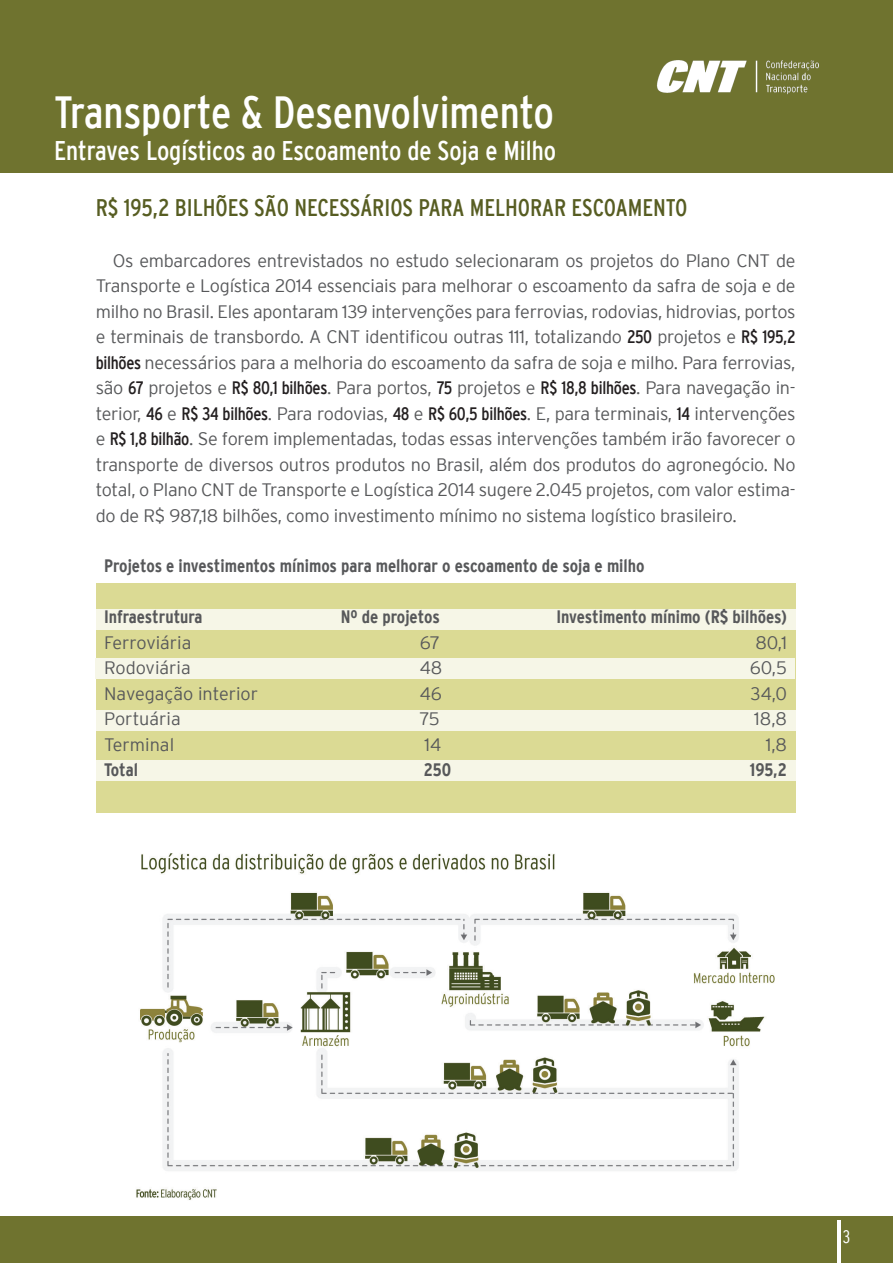
<style>
.page{position:relative;width:893px;height:1263px;background:#fff}
.page>*{position:absolute;margin:0;border:0;box-sizing:border-box;transform-origin:0 0}
.t1{font:condensed 45px "Interstate";color:#fff}
.t2{font:condensed 27px "Interstate";color:#fff}
.t3{font:condensed 24px "Interstate";color:#575d22}
.t4{font:300 18px/25.5px "Interstate";letter-spacing:-.015em;color:#57585a;text-align:justify}
.t5{font:700 condensed 18px "Interstate";color:#57585a}
.t6{font:300 condensed 18px "Interstate";color:#fff}
.s1{font-weight:400;font-stretch:condensed;color:#231f20}
</style>
<div class="page">
<div style="left:0;top:0;width:893px;height:173px;background:#6f732f"></div>
<div style="left:0;top:1216px;width:893px;height:47px;background:#6f732f"></div>
<hr style="left:838px;top:1220px;width:3px;height:43px;background:#fff">
<div style="left:96px;top:583px;width:700px;height:230px;background:#dbda94"></div>
<div style="left:96px;top:609px;width:700px;height:20px;background:#f6f6e7"></div>
<div style="left:95px;top:658px;width:700px;height:21px;background:#f6f6e7"></div>
<div style="left:96px;top:710px;width:700px;height:20px;background:#f6f6e7"></div>
<div style="left:96px;top:760px;width:700px;height:20px;background:#f6f6e7"></div>
<img style="left:656px;top:60px;width:163px;height:35px">
<img style="left:136px;top:853px;width:639px;height:347px">
<h1 class="t1" style="left:54px;top:87px;width:502px">Transporte &amp; Desenvolvimento</h1>
<h2 class="t2" style="left:54px;top:136px;width:504px">Entraves Logísticos ao Escoamento de Soja e Milho</h2>
<h3 class="t3" style="left:96px;top:194px;width:593px">R$ 195,2 BILHÕES SÃO NECESSÁRIOS PARA MELHORAR ESCOAMENTO</h3>
<p class="t4" style="left:96px;top:247px;width:701px;text-indent:17px">Os embarcadores entrevistados no estudo selecionaram os projetos do Plano CNT de Transporte e Logística 2014 essenciais para melhorar o escoamento da safra de soja e de milho no Brasil. Eles apontaram 139 intervenções para ferrovias, rodovias, hidrovias, portos e terminais de transbordo. A CNT identificou outras 111, totalizando <span class="s1">250</span> projetos e <span class="s1">R$ 195,2 bilhões</span> necessários para a melhoria do escoamento da safra de soja e milho. Para ferrovias, são <span class="s1">67</span> projetos e <span class="s1">R$ 80,1 bilhões</span>. Para portos, <span class="s1">75</span> projetos e <span class="s1">R$ 18,8 bilhões</span>. Para navegação in&shy;terior, <span class="s1">46</span> e <span class="s1">R$ 34 bilhões</span>. Para rodovias, <span class="s1">48</span> e <span class="s1">R$ 60,5 bilhões</span>. E, para terminais, <span class="s1">14</span> intervenções e <span class="s1">R$ 1,8 bilhão</span>. Se forem implementadas, todas essas intervenções também irão favorecer o transporte de diversos outros produtos no Brasil, além dos produtos do agronegócio. No total, o Plano CNT de Transporte e Logística 2014 sugere 2.045 projetos, com valor estima&shy;do de R$ 987,18 bilhões, como investimento mínimo no sistema logístico brasileiro.</p>
<p class="t5" style="left:104px;top:556px;width:542px">Projetos e investimentos mínimos para melhorar o escoamento de soja e milho</p>
<p class="t5" style="left:104px;top:607px;width:100px">Infraestrutura</p>
<p class="t5" style="left:341px;top:607px;width:101px">Nº de projetos</p>
<p class="t5" style="left:556px;top:607px;width:232px">Investimento mínimo (R$ bilhões)</p>
<p class="t4" style="left:104px;top:630px;width:89px">Ferroviária</p>
<p class="t4" style="left:420px;top:630px;width:22px">67</p>
<p class="t4" style="left:755px;top:630px;width:33px">80,1</p>
<p class="t4" style="left:104px;top:655px;width:88px">Rodoviária</p>
<p class="t4" style="left:420px;top:655px;width:24px">48</p>
<p class="t4" style="left:750px;top:655px;width:39px">60,5</p>
<p class="t4" style="left:104px;top:681px;width:155px">Navegação interior</p>
<p class="t4" style="left:420px;top:681px;width:24px">46</p>
<p class="t4" style="left:750px;top:681px;width:38px">34,0</p>
<p class="t4" style="left:104px;top:706px;width:78px">Portuária</p>
<p class="t4" style="left:420px;top:706px;width:21px">75</p>
<p class="t4" style="left:754px;top:706px;width:34px">18,8</p>
<p class="t4" style="left:104px;top:732px;width:72px">Terminal</p>
<p class="t4" style="left:424px;top:732px;width:18px">14</p>
<p class="t4" style="left:766px;top:732px;width:23px">1,8</p>
<p class="t5" style="left:104px;top:760px;width:35px">Total</p>
<p class="t5" style="left:424px;top:760px;width:29px">250</p>
<p class="t5" style="left:750px;top:760px;width:39px">195,2</p>
<p class="t6" style="left:843px;top:1226px;width:9px">3</p>
</div>
